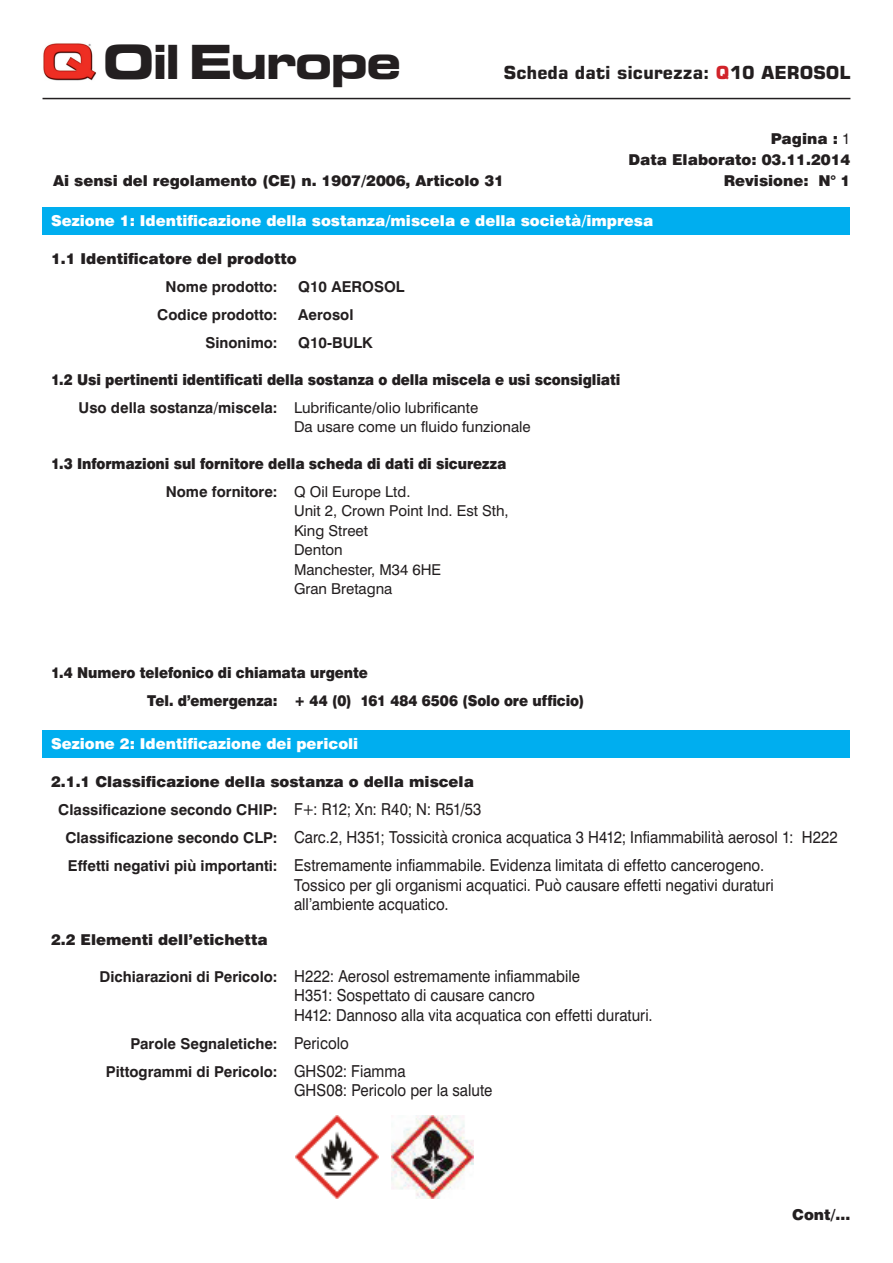
<style>
.page{position:relative;width:893px;height:1263px;background:#fff}
.page>*{position:absolute;margin:0;border:0;box-sizing:border-box;transform-origin:0 0}
.t1{font:700 expanded 46.95px "Square 721 BT";letter-spacing:-.05em;color:#231f20}
.t2{font:700 18px "Square 721 BT";color:#231f20}
.t3{font:16.5px/19.5px "Swiss 721 BT";letter-spacing:.005em;color:#231f20;scale:.91 1}
.t4{font:900 15px/28px "Swiss 721 BT";color:#231f20;scale:.91 1}
.t5{font:900 15px/21px "Swiss 721 BT";color:#231f20;text-align:right}
.t6{font:700 15px/28px "Swiss 721 BT";color:#231f20}
.t7{font:900 15px "Swiss 721 BT";color:#fff}
.t8{font:15px/19.5px "Swiss 721 BT";color:#231f20}
.s1{color:#d1232a}
.s2{font-weight:400}
.s3{font-weight:700}
.s4{font-weight:400;font-size:16.5px}
.s5{font-weight:700;font-size:15px}
</style>
<div class="page">
<img style="left:43px;top:43px;width:53px;height:38px">
<hr style="left:43px;top:98px;width:807px;height:1px;background:#231f20">
<div style="left:43px;top:207px;width:807px;height:28px;background:#00aeef"></div>
<div style="left:43px;top:730px;width:807px;height:28px;background:#00aeef"></div>
<img style="left:296px;top:1116px;width:82px;height:82px">
<img style="left:392px;top:1116px;width:82px;height:82px">
<h1 class="t1" style="left:103px;top:34px;width:300px">Oil Europe</h1>
<p class="t2" style="left:504px;top:62px;width:348px">Scheda dati sicurezza: <span class="s1">Q</span>10 AEROSOL</p>
<p class="t5" style="left:53px;top:170px;width:452px">Ai sensi del regolamento (CE) n. 1907/2006, Articolo 31</p>
<p class="t5" style="left:628px;top:128px;width:224px">Pagina : <span class="s2">1<br></span>Data Elaborato: 03.11.2014<br>Revisione: N° 1</p>
<p class="t7" style="left:51px;top:211px;width:604px">Sezione 1: Identificazione della sostanza/miscela e della società/impresa</p>
<p class="t5" style="left:51px;top:248px;width:247px">1.1 Identificatore del prodotto</p>
<p class="t6" style="left:166px;top:272px;width:113px">Nome prodotto:</p>
<p class="t6" style="left:298px;top:272px;width:108px">Q10 AEROSOL</p>
<p class="t6" style="left:157px;top:300px;width:122px">Codice prodotto:</p>
<p class="t6" style="left:298px;top:300px;width:57px">Aerosol</p>
<p class="t6" style="left:205px;top:328px;width:74px">Sinonimo:</p>
<p class="t6" style="left:298px;top:328px;width:76px">Q10-BULK</p>
<p class="t4" style="left:79px;top:365px;width:597px;text-indent:-28px">1.2 Usi pertinenti identificati della sostanza o della miscela e usi sconsigliati<br><span class="s3">Uso della sostanza/miscela:</span> <span class="s2">Lubrificante/olio lubrificante</span></p>
<p class="t8" style="left:294px;top:417px;width:238px">Da usare come un fluido funzionale</p>
<p class="t4" style="left:166px;top:449px;width:376px;text-indent:-115px">1.3 Informazioni sul fornitore della scheda di dati di sicurezza<br><span class="s3">Nome fornitore:</span> <span class="s2">Q Oil Europe Ltd.</span></p>
<p class="t8" style="left:294px;top:501px;width:216px">Unit 2, Crown Point Ind. Est Sth,<br>King Street<br>Denton<br>Manchester, M34 6HE<br>Gran Bretagna</p>
<p class="t4" style="left:147px;top:659px;width:482px;text-indent:-96px">1.4 Numero telefonico di chiamata urgente<br>Tel. d’emergenza: + 44 (0) 161 484 6506 (Solo ore ufficio)</p>
<p class="t7" style="left:51px;top:734px;width:309px">Sezione 2: Identificazione dei pericoli</p>
<p class="t5" style="left:51px;top:767px;width:432px;line-height:28px;text-align:center">2.1.1 Classificazione della sostanza o della miscela<br><span class="s3">Classificazione secondo CHIP:</span> <span class="s4">F+: R12; Xn: R40; N: R51/53</span></p>
<p class="t3" style="left:65px;top:823px;width:850px;line-height:28px"><span class="s5">Classificazione secondo CLP:</span> Carc.2, H351; Tossicità cronica acquatica 3 H412; Infiammabilità aerosol 1: H222<br><span class="s5">Effetti negativi più importanti:</span> Estremamente infiammabile. Evidenza limitata di effetto cancerogeno.</p>
<p class="t3" style="left:294px;top:875px;width:529px">Tossico per gli organismi acquatici. Può causare effetti negativi duraturi all’ambiente acquatico.</p>
<p class="t5" style="left:51px;top:929px;width:218px">2.2 Elementi dell’etichetta</p>
<p class="t3" style="left:294px;top:966px;width:396px;text-indent:-194px"><span class="s5">Dichiarazioni di Pericolo:</span> H222: Aerosol estremamente infiammabile<br>H351: Sospettato di causare cancro<br>H412: Dannoso alla vita acquatica con effetti duraturi.</p>
<p class="t6" style="left:106px;top:1029px;width:301px;text-indent:25px">Parole Segnaletiche: <span class="s4">Pericolo<br></span>Pittogrammi di Pericolo: <span class="s4">GHS02: Fiamma</span></p>
<p class="t3" style="left:294px;top:1080px;width:220px">GHS08: Pericolo per la salute</p>
<p class="t5" style="left:792px;top:1204px;width:60px">Cont/...</p>
</div>
